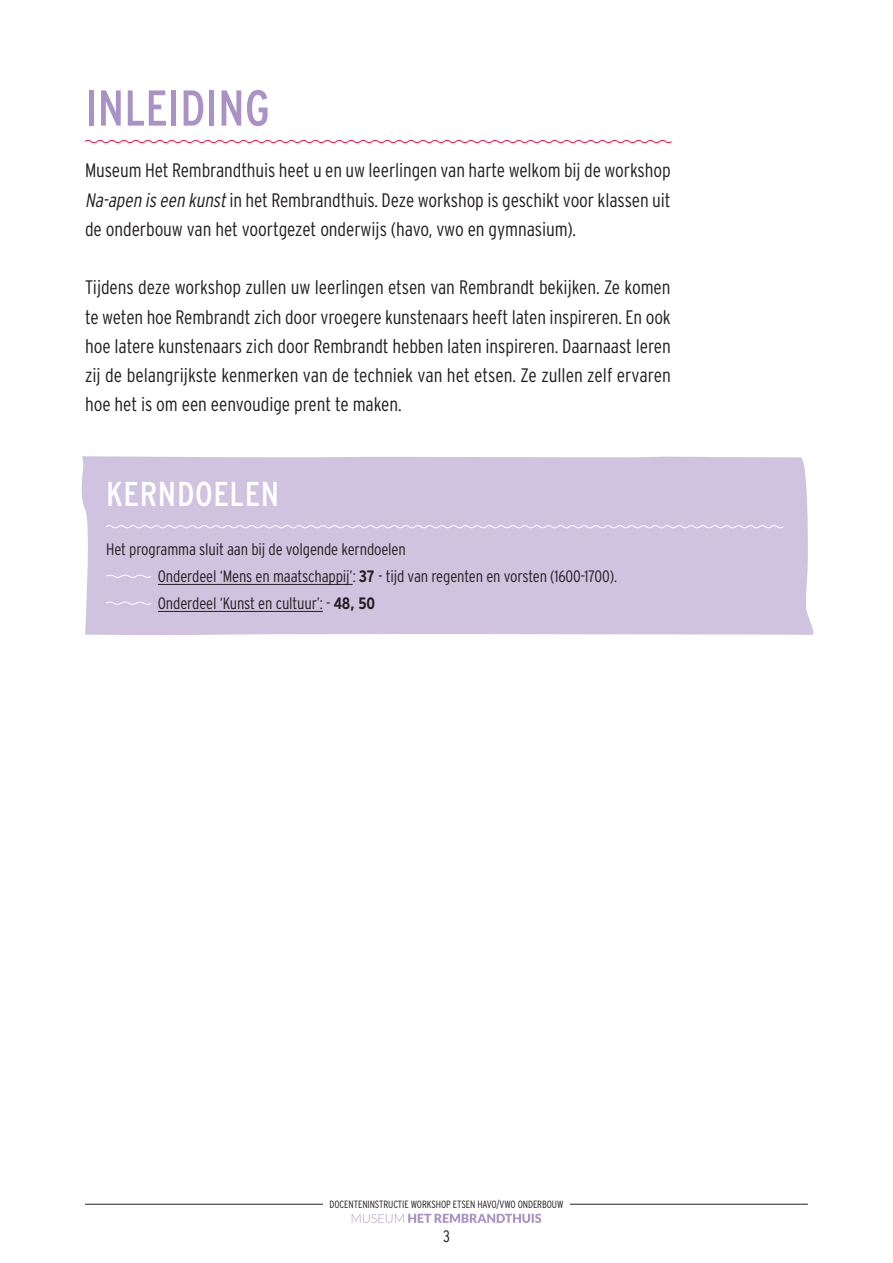
<style>
.page{position:relative;width:893px;height:1263px;background:#fff}
.page>*{position:absolute;margin:0;border:0;box-sizing:border-box;transform-origin:0 0}
.kop-groen{font:condensed 50.25px "Interstate";color:#ab92c5}
.kop-diap{font:condensed 34.5px "Interstate";letter-spacing:.02em;color:#fff}
.inleiding{font:300 condensed 19.5px/29.2px "Interstate";letter-spacing:-.005em;color:#231f20}
.platte_tekst{font:300 condensed 16.5px "Interstate";letter-spacing:-.01em;color:#231f20}
.t1{font:300 condensed 10.5px "Interstate";letter-spacing:-.01em;color:#231f20}
.s1{font-style:italic}
.s2{font-weight:700}
</style>
<div class="page">
<hr style="left:85px;top:1204px;width:723px;height:1px;background:#231f20">
<div style="left:323px;top:1199px;width:247px;height:54px;background:#fff"></div>
<svg style="left:352px;top:1213px;width:189px;height:10px"></svg>
<div style="left:81px;top:456px;width:733px;height:179px;background:#d0c3e0"></div>
<svg style="left:84px;top:139px;width:588px;height:5px"></svg>
<svg style="left:105px;top:524px;width:679px;height:5px"></svg>
<svg style="left:105px;top:574px;width:47px;height:5px"></svg>
<hr style="left:158px;top:584px;width:195px;height:1px;background:#231f20">
<svg style="left:105px;top:601px;width:47px;height:5px"></svg>
<hr style="left:158px;top:611px;width:165px;height:1px;background:#231f20">
<p class="kop-groen" style="left:85px;top:80px;width:187px">INLEIDING</p>
<p class="inleiding" style="left:85px;top:156px;width:587px">Museum Het Rembrandthuis heet u en uw leerlingen van harte welkom bij de workshop</p>
<p class="inleiding" style="left:85px;top:185px;width:587px"><span class="s1">Na-apen iseen kunst</span>in het Rembrandthuis. Deze workshop is geschikt voor klassen uit de onderbouw van het voortgezet onderwijs (havo, vwo en gymnasium).</p>
<p class="inleiding" style="left:85px;top:273px;width:587px;text-align:justify">Tijdens deze workshop zullen uw leerlingen etsen van Rembrandt bekijken. Ze komen te weten hoe Rembrandt zich door vroegere kunstenaars heeft laten inspireren. En ook hoe latere kunstenaars zich door Rembrandt hebben laten inspireren. Daarnaast leren zij de belangrijkste kenmerken van de techniek van het etsen. Ze zullen zelf ervaren hoe het is om een eenvoudige prent te maken.</p>
<p class="kop-diap" style="left:106px;top:474px;width:174px">KERNDOELEN</p>
<p class="platte_tekst" style="left:106px;top:540px;width:301px">Het programma sluit aan bij de volgende kerndoelen</p>
<p class="platte_tekst" style="left:158px;top:567px;width:461px">Onderdeel ‘Mens en maatschappij’: <span class="s2">37</span> - tijd van regenten en vorsten (1600-1700).</p>
<p class="platte_tekst" style="left:158px;top:594px;width:219px">Onderdeel ‘Kunst en cultuur’: - <span class="s2">48, 50</span></p>
<p class="t1" style="left:330px;top:1198px;width:235px">DOCENTENINSTRUCTIE WORKSHOP ETSEN HAVO/VWO ONDERBOUW</p>
<p class="platte_tekst" style="left:443px;top:1227px;width:8px">3</p>
</div>
